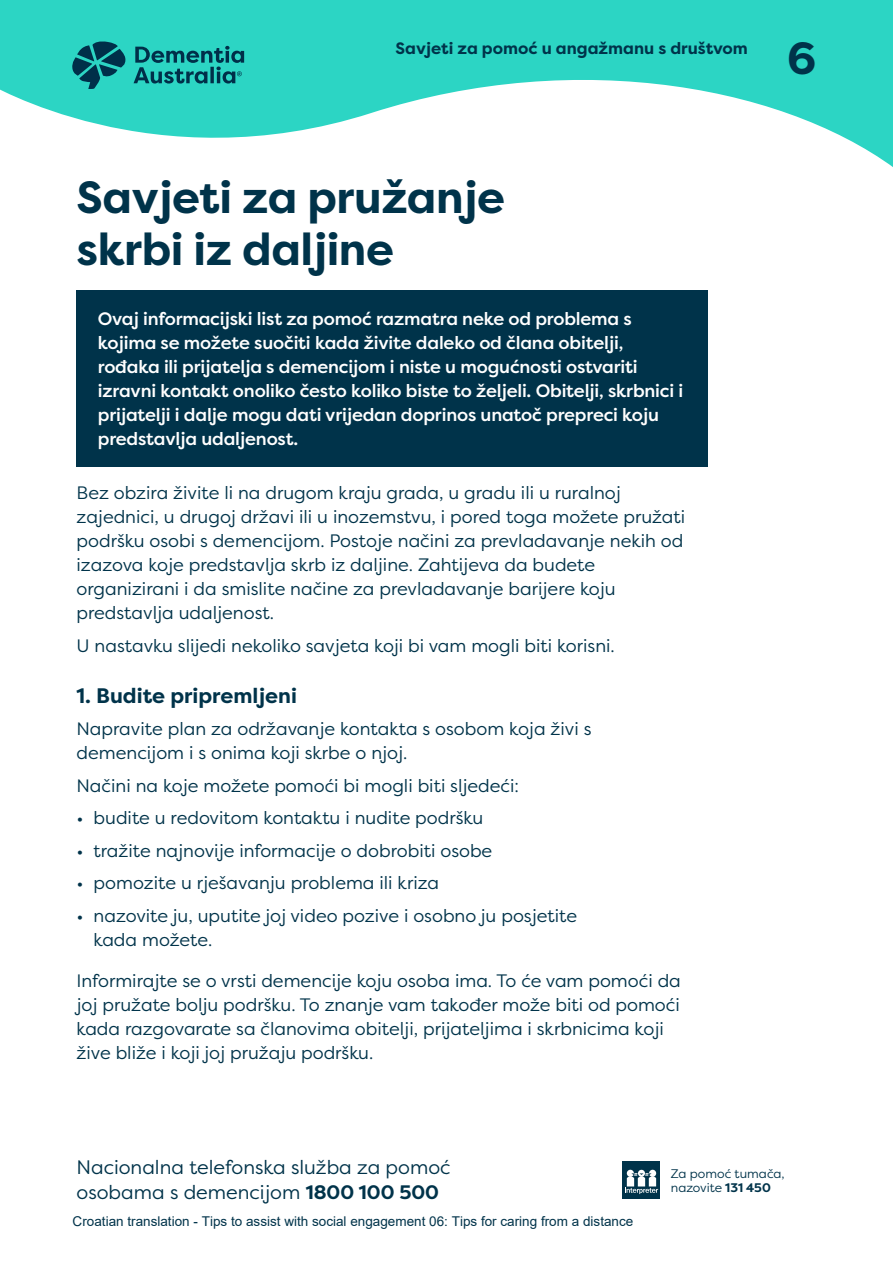
<style>
.page{position:relative;width:893px;height:1263px;background:#fff}
.page>*{position:absolute;margin:0;border:0;box-sizing:border-box;transform-origin:0 0}
.t1{font:700 45px/52.5px "Filson Pro";letter-spacing:-.01em;color:#00334a}
.t2{font:700 21px "Filson Pro";color:#00334a}
.t3{font:19.5px/24.9px "Filson Pro";color:#00334a}
.t4{font:18px/24px "Filson Pro";color:#00334a}
.t5{font:500 18px/24px "Filson Pro";letter-spacing:-.01em;color:#fff}
.t6{font:700 16.5px "Filson Pro";color:#00334a}
.t7{font:13.5px "Arial";color:#00334a}
.t8{font:12.45px/14.4px "Filson Pro";color:#00334a}
.s1{font-weight:700}
.s2{font-style:inherit}
</style>
<div class="page">
<svg style="left:0;top:0;width:893px;height:167px;fill:#2cd5c4"></svg>
<div style="left:623px;top:1161px;width:37px;height:38px;background:#00334a"></div>
<svg style="left:625px;top:1170px;width:33px;height:24px"></svg>
<svg style="left:72px;top:41px;width:172px;height:48px;background:#1d9d9a"></svg>
<div style="left:77px;top:291px;width:631px;height:176px;background:#00334a"></div>
<p class="t6" style="left:395px;top:38px;width:354px">Savjeti za pomoć u angažmanu s društvom</p>
<p class="t1" style="left:787px;top:33px;width:31px">6</p>
<p class="t1" style="left:77px;top:171px;width:430px">Savjeti za pružanje skrbi iz daljine</p>
<p class="t5" style="left:98px;top:307px;width:587px">Ovaj informacijski list za pomoć razmatra neke od problema s kojima se možete suočiti kada živite daleko od člana obitelji, rođaka ili prijatelja s demencijom i niste u mogućnosti ostvariti izravni kontakt onoliko često koliko biste to željeli. Obitelji, skrbnici i prijatelji i dalje mogu dati vrijedan doprinos unatoč prepreci koju predstavlja udaljenost.</p>
<p class="t4" style="left:77px;top:480px;width:610px">Bez obzira živite li na drugom kraju grada, u gradu ili u ruralnoj zajednici, u drugoj državi ili u inozemstvu, i pored toga možete pružati podršku osobi s demencijom. Postoje načini za prevladavanje nekih od izazova koje predstavlja skrb iz daljine. Zahtijeva da budete organizirani i da smislite načine za prevladavanje barijere koju predstavlja udaljenost.</p>
<p class="t4" style="left:77px;top:633px;width:540px">U nastavku slijedi nekoliko savjeta koji bi vam mogli biti korisni.</p>
<p class="t2" style="left:77px;top:682px;width:222px">1. Budite pripremljeni</p>
<p class="t4" style="left:77px;top:716px;width:516px">Napravite plan za održavanje kontakta s osobom koja živi s demencijom i s onima koji skrbe o njoj.</p>
<p class="t4" style="left:77px;top:773px;width:444px">Načini na koje možete pomoći bi mogli biti sljedeći:</p>
<p class="t4" style="left:77px;top:805px;width:408px">• budite u redovitom kontaktu i nudite podršku</p>
<p class="t4" style="left:77px;top:838px;width:417px">• tražite najnovije informacije o dobrobiti osobe</p>
<p class="t4" style="left:77px;top:870px;width:364px">• pomozite u rješavanju problema ili kriza</p>
<p class="t4" style="left:94px;top:903px;width:485px;text-indent:-17px">• nazovite ju, uputite joj video pozive i osobno ju posjetite kada možete.</p>
<p class="t4" style="left:77px;top:968px;width:606px">Informirajte se o vrsti demencije koju osoba ima. To će vam pomoći da joj pružate bolju podršku. To znanje vam također može biti od pomoći kada razgovarate sa članovima obitelji, prijateljima i skrbnicima koji žive bliže i koji joj pružaju podršku.</p>
<p class="t3" style="left:77px;top:1154px;width:376px">Nacionalna telefonska služba za pomoć osobama s demencijom <span class="s1">1800 100 500</span></p>
<p class="t7" style="left:73px;top:1212px;width:562px"><span class="s2">Croatian translation -</span> Tips to assist with social engagement 06<span class="s2">:</span> Tips for caring from a distance</p>
<p class="t8" style="left:671px;top:1166px;width:115px">Za pomoć tumača, nazovite <span class="s1">131 450</span></p>
</div>
